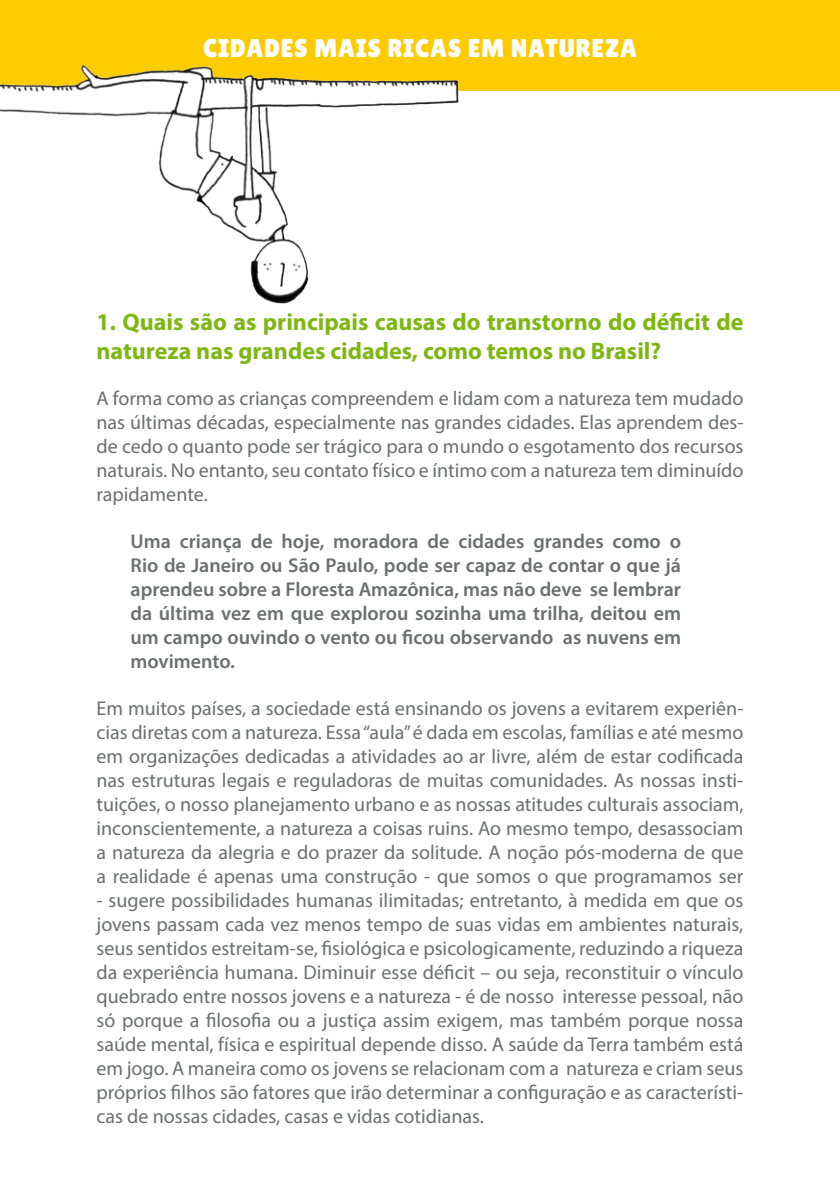
<style>
.page{position:relative;width:840px;height:1191px;background:#fff}
.page>*{position:absolute;margin:0;border:0;box-sizing:border-box;transform-origin:0 0}
.t1{font:25.6px "Lilita One";letter-spacing:.03em;color:#fff}
.t2{font:700 24px/28.8px "Myriad Pro";color:#7eb712}
.t3{font:20px/24px "Myriad Pro";color:#6d6e71;text-align:justify}
.t4{font:600 20px/24px "Myriad Pro";color:#6d6e71;text-align:justify}
</style>
<div class="page">
<div style="left:0;top:0;width:839px;height:91px;background:#fdcc00"></div>
<img style="left:0;top:64px;width:459px;height:240px">
<p class="t1" style="left:203px;top:34px;width:435px">CIDADES MAIS RICAS EM NATUREZA</p>
<p class="t2" style="left:96px;top:306px;width:648px">1. Quais são as principais causas do transtorno do déficit de natureza nas grandes cidades, como temos no Brasil?</p>
<p class="t3" style="left:96px;top:386px;width:648px">A forma como as crianças compreendem e lidam com a natureza tem mudado nas últimas décadas, especialmente nas grandes cidades. Elas aprendem des&shy;de cedo o quanto pode ser trágico para o mundo o esgotamento dos recursos naturais. No entanto, seu contato físico e íntimo com a natureza tem diminuído rapidamente.</p>
<p class="t4" style="left:130px;top:529px;width:551px">Uma criança de hoje, moradora de cidades grandes como o Rio de Janeiro ou São Paulo, pode ser capaz de contar o que já aprendeu sobre a Floresta Amazônica, mas não deve se lembrar da última vez em que explorou sozinha uma trilha, deitou em um campo ouvindo o vento ou ficou observando as nuvens em movimento.</p>
<p class="t3" style="left:96px;top:696px;width:648px">Em muitos países, a sociedade está ensinando os jovens a evitarem experiên&shy;cias diretas com a natureza. Essa “aula” é dada em escolas, famílias e até mesmo em organizações dedicadas a atividades ao ar livre, além de estar codificada nas estruturas legais e reguladoras de muitas comunidades. As nossas insti&shy;tuições, o nosso planejamento urbano e as nossas atitudes culturais associam, inconscientemente, a natureza a coisas ruins. Ao mesmo tempo, desassociam a natureza da alegria e do prazer da solitude. A noção pós-moderna de que a realidade é apenas uma construção - que somos o que programamos ser</p>
<p class="t3" style="left:96px;top:888px;width:648px">- sugere possibilidades humanas ilimitadas; entretanto, à medida em que os jovens passam cada vez menos tempo de suas vidas em ambientes naturais, seus sentidos estreitam-se, fisiológica e psicologicamente, reduzindo a riqueza da experiência humana. Diminuir esse déficit – ou seja, reconstituir o vínculo quebrado entre nossos jovens e a natureza - é de nosso interesse pessoal, não só porque a filosofia ou a justiça assim exigem, mas também porque nossa saúde mental, física e espiritual depende disso. A saúde da Terra também está em jogo. A maneira como os jovens se relacionam com a natureza e criam seus próprios filhos são fatores que irão determinar a configuração e as característi&shy;cas de nossas cidades, casas e vidas cotidianas.</p>
</div>
